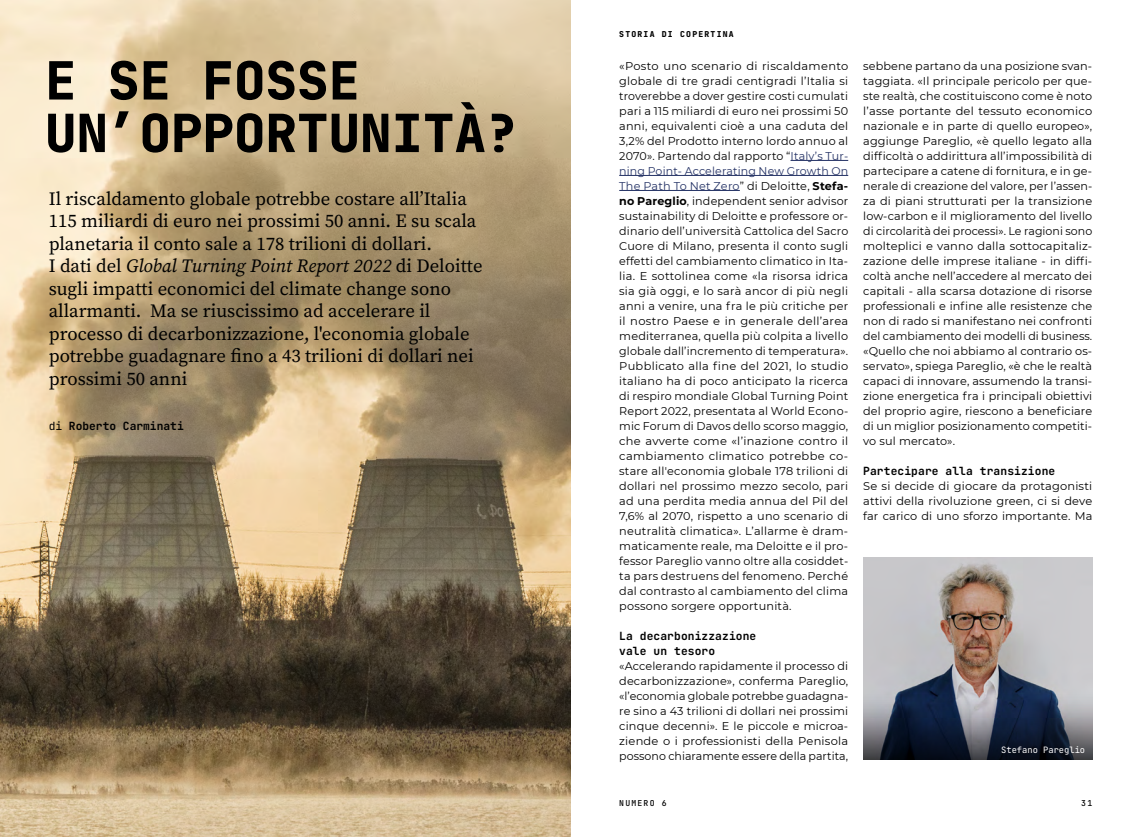
<style>
.page{position:relative;width:1141px;height:837px;background:#fff}
.page>*{position:absolute;margin:0;border:0;box-sizing:border-box;transform-origin:0 0}
.t1{font:800 52.5px/52.5px "Jet Brains Mono";color:#000}
.t2{font:18.75px/22.5px "Source Serif Variable";color:#000}
.t3{font:11.25px/15px "Montserrat";letter-spacing:.01em;color:#000;text-align:justify}
.t4{font:700 11.25px/15px "Jet Brains Mono";letter-spacing:.01em;color:#000}
.t5{font:8.75px "Jet Brains Mono";color:#fff}
.t6{font:800 8.12px "Jet Brains Mono";letter-spacing:.15em;color:#000}
.t7{font:500 8.12px "Jet Brains Mono";letter-spacing:.15em;color:#000}
.s1{font-style:italic}
.s2{font-weight:400}
.s3{color:#243265}
.s4{font-weight:700}
</style>
<div class="page">
<img style="left:0;top:0;width:570px;height:836px">
<img style="left:863px;top:557px;width:229px;height:135px">
<svg style="left:863px;top:692px;width:229px;height:67px;background:#3f4759"></svg>
<hr style="left:791px;top:160px;width:57px;height:1px;background:#243265">
<hr style="left:619px;top:175px;width:229px;height:1px;background:#243265">
<hr style="left:619px;top:190px;width:121px;height:1px;background:#243265">
<h1 class="t1" style="left:45px;top:54px;width:474px">E SE FOSSE<br>UN’OPPORTUNITÀ?</h1>
<p class="t2" style="left:49px;top:187px;width:435px">Il riscaldamento globale potrebbe costare all’Italia 115 miliardi di euro nei prossimi 50 anni. E su scala planetaria il conto sale a 178 trilioni di dollari.<br>I dati del <span class="s1">Global Turning Point Report 2022</span> di Deloitte sugli impatti economici del climate change sono allarmanti. Ma se riuscissimo ad accelerare il processo di decarbonizzazione, l'economia globale potrebbe guadagnare fino a 43 trilioni di dollari nei prossimi 50 anni</p>
<p class="t4" style="left:49px;top:418px;width:137px"><span class="s2">di</span> Roberto Carminati</p>
<p class="t6" style="left:619px;top:29px;width:116px">STORIA DI COPERTINA</p>
<p class="t3" style="left:619px;top:58px;width:231px">«Posto uno scenario di riscaldamento globale di tre gradi centigradi l’Italia si troverebbe a dover gestire costi cumulati pari a 115 miliardi di euro nei prossimi 50 anni, equivalenti cioè a una caduta del 3,2% del Prodotto interno lordo annuo al 2070». Partendo dal rapporto “<span class="s3">Italy’s Tur&shy;ning Point- Accelerating New Growth On The Path To Net Zero</span>” di Deloitte, <span class="s4">Stefa&shy;no Pareglio</span>, independent senior advisor sustainability di Deloitte e professore or&shy;dinario dell’università Cattolica del Sacro Cuore di Milano, presenta il conto sugli effetti del cambiamento climatico in Ita&shy;lia. E sottolinea come «la risorsa idrica sia già oggi, e lo sarà ancor di più negli anni a venire, una fra le più critiche per il nostro Paese e in generale dell’area mediterranea, quella più colpita a livello globale dall’incremento di temperatura».<br>Pubblicato alla fine del 2021, lo studio italiano ha di poco anticipato la ricerca di respiro mondiale Global Turning Point Report 2022, presentata al World Econo&shy;mic Forum di Davos dello scorso maggio, che avverte come «l’inazione contro il cambiamento climatico potrebbe co&shy;stare all'economia globale 178 trilioni di dollari nel prossimo mezzo secolo, pari ad una perdita media annua del Pil del 7,6% al 2070, rispetto a uno scenario di neutralità climatica». L’allarme è dram&shy;maticamente reale, ma Deloitte e il pro&shy;fessor Pareglio vanno oltre alla cosiddet&shy;ta pars destruens del fenomeno. Perché dal contrasto al cambiamento del clima possono sorgere opportunità.</p>
<p class="t4" style="left:619px;top:628px;width:139px">La decarbonizzazione vale un tesoro</p>
<p class="t3" style="left:619px;top:658px;width:231px">«Accelerando rapidamente il processo di decarbonizzazione», conferma Pareglio, «l’economia globale potrebbe guadagna&shy;re sino a 43 trilioni di dollari nei prossimi cinque decenni». E le piccole e microa&shy;ziende o i professionisti della Penisola possono chiaramente essere della partita,</p>
<p class="t3" style="left:863px;top:58px;width:231px">sebbene partano da una posizione svan&shy;taggiata. «Il principale pericolo per que&shy;ste realtà, che costituiscono come è noto l’asse portante del tessuto economico nazionale e in parte di quello europeo», aggiunge Pareglio, «è quello legato alla difficoltà o addirittura all’impossibilità di partecipare a catene di fornitura, e in ge&shy;nerale di creazione del valore, per l’assen&shy;za di piani strutturati per la transizione low-carbon e il miglioramento del livello di circolarità dei processi». Le ragioni sono molteplici e vanno dalla sottocapitaliz&shy;zazione delle imprese italiane - in diffi&shy;coltà anche nell’accedere al mercato dei capitali - alla scarsa dotazione di risorse professionali e infine alle resistenze che non di rado si manifestano nei confronti del cambiamento dei modelli di business. «Quello che noi abbiamo al contrario os&shy;servato», spiega Pareglio, «è che le realtà capaci di innovare, assumendo la transi&shy;zione energetica fra i principali obiettivi del proprio agire, riescono a beneficiare di un miglior posizionamento competiti&shy;vo sul mercato».</p>
<p class="t4" style="left:863px;top:463px;width:194px">Partecipare alla transizione</p>
<p class="t3" style="left:863px;top:478px;width:231px">Se si decide di giocare da protagonisti attivi della rivoluzione green, ci si deve far carico di uno sforzo importante. Ma</p>
<p class="t5" style="left:1001px;top:743px;width:86px">Stefano Pareglio</p>
<p class="t7" style="left:619px;top:797px;width:49px">NUMERO 6</p>
<p class="t7" style="left:1081px;top:797px;width:12px">31</p>
</div>
